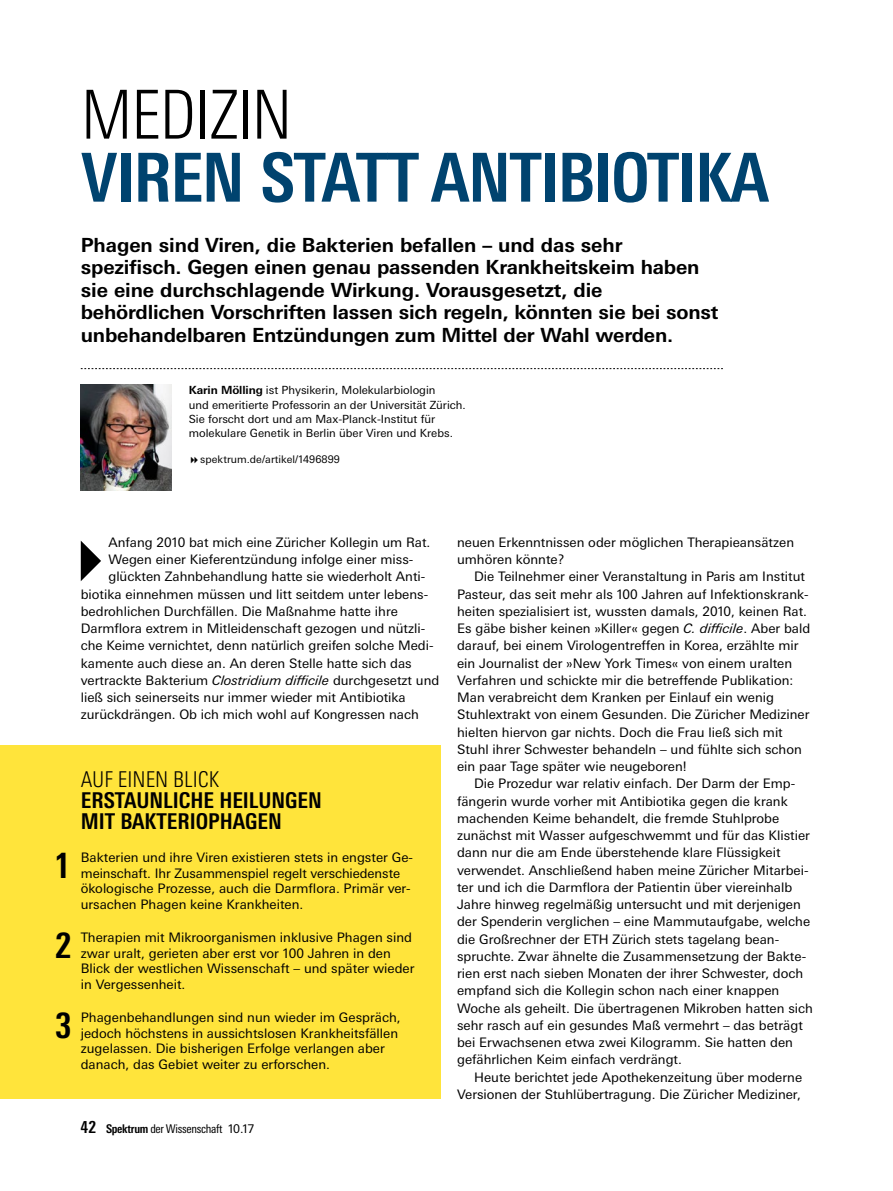
<style>
.page{position:relative;width:893px;height:1191px;background:#fff}
.page>*{position:absolute;margin:0;border:0;box-sizing:border-box;transform-origin:0 0}
.HA_Ueberschrift{font:700 condensed 67.5px "Univers Next Pro";letter-spacing:-.02em;color:#00436f}
.HA_Dachzeile{font:300 condensed 67.5px "Univers Next Pro";letter-spacing:-.02em;color:#000}
.HA_Grundtext_Auf_ein{font:700 condensed 34.95px "Univers Next Pro";color:#000}
.HA_Ueberschrift_Auf{font:700 condensed 21.75px/21px "Univers Next Pro";color:#000}
.HA_Dachzeile_Auf_ein{font:300 condensed 21.75px "Univers Next Pro";color:#000}
.HA_Vorspann{font:700 19.5px/22.5px "Univers Next Pro";letter-spacing:-.01em;color:#000}
.Fußzeile{font:700 condensed 16.5px "Univers Next Pro";color:#000}
.Grundtext_mit_Einzug{font:13.2px/17.2px "Univers Next Pro";color:#000}
.Grundtext_Initial_Dr{font:13.2px/17.2px "Univers Next Pro";color:#000}
.HA_Grundtext_Auf_ein-2{font:13.2px/15.8px "Univers Next Pro";color:#000}
.Fußzeile-2{font:condensed 12px "Univers Next Pro";letter-spacing:-.025em;color:#000}
.Autor{font:11.25px/14.2px "Univers Next Pro";color:#000}
.Onlineartikel{font:10.5px "Univers Next Pro";letter-spacing:.005em;color:#000}
.s1{font-weight:700}
.s2{font-style:italic}
.s3{font-stretch:normal}
</style>
<div class="page">
<svg style="left:81px;top:368px;width:642px;height:1px"></svg>
<img style="left:81px;top:385px;width:91px;height:105px">
<div style="left:0;top:745px;width:440px;height:354px;background:#ffe43b"></div>
<p class="HA_Dachzeile" style="left:81px;top:76px;width:213px">MEDIZIN</p>
<p class="HA_Ueberschrift" style="left:81px;top:138px;width:690px">VIREN STATT ANTIBIOTIKA</p>
<p class="HA_Vorspann" style="left:81px;top:233px;width:639px">Phagen sind Viren, die Bakterien befallen – und das sehr spezifisch. Gegen einen genau passenden Krankheitskeim haben sie eine durchschlagende Wirkung. Vorausgesetzt, die behördlichen Vorschriften lassen sich regeln, könnten sie bei sonst unbehandelbaren Entzündungen zum Mittel der Wahl werden.</p>
<p class="Autor" style="left:189px;top:383px;width:279px"><span class="s1">Karin Mölling</span> ist Physikerin, Molekularbiologin<br>und emeritierte Professorin an der Universität Zürich.<br>Sie forscht dort und am Max-Planck-Institut für molekulare Genetik in Berlin über Viren und Krebs.</p>
<p class="Onlineartikel" style="left:200px;top:453px;width:141px">spektrum.de/artikel/1496899</p>
<p class="Grundtext_Initial_Dr" style="left:108px;top:533px;width:323px">Anfang 2010 bat mich eine Züricher Kollegin um Rat.</p>
<p class="Grundtext_Initial_Dr" style="left:108px;top:550px;width:306px">Wegen einer Kieferentzündung infolge einer miss-</p>
<p class="Grundtext_Initial_Dr" style="left:108px;top:568px;width:318px">glückten Zahnbehandlung hatte sie wiederholt Anti-</p>
<p class="Grundtext_Initial_Dr" style="left:81px;top:585px;width:349px">biotika einnehmen müssen und litt seitdem unter lebens-</p>
<p class="Grundtext_Initial_Dr" style="left:81px;top:602px;width:319px">bedrohlichen Durchfällen. Die Maßnahme hatte ihre</p>
<p class="Grundtext_Initial_Dr" style="left:81px;top:619px;width:346px">Darmflora extrem in Mitleidenschaft gezogen und nützli-</p>
<p class="Grundtext_Initial_Dr" style="left:81px;top:637px;width:354px">che Keime vernichtet, denn natürlich greifen solche Medi-</p>
<p class="Grundtext_Initial_Dr" style="left:81px;top:654px;width:333px">kamente auch diese an. An deren Stelle hatte sich das</p>
<p class="Grundtext_Initial_Dr" style="left:81px;top:671px;width:360px">vertrackte Bakterium <span class="s2">Clostridium difficile</span> durchgesetzt und</p>
<p class="Grundtext_Initial_Dr" style="left:81px;top:688px;width:327px">ließ sich seinerseits nur immer wieder mit Antibiotika</p>
<p class="Grundtext_Initial_Dr" style="left:81px;top:706px;width:340px">zurückdrängen. Ob ich mich wohl auf Kongressen nach</p>
<p class="HA_Dachzeile_Auf_ein" style="left:81px;top:767px;width:140px">AUF EINEN BLICK</p>
<p class="HA_Ueberschrift_Auf" style="left:81px;top:789px;width:243px">ERSTAUNLICHE HEILUNGEN<br>MIT BAKTERIOPHAGEN</p>
<p class="HA_Grundtext_Auf_ein" style="left:55px;top:844px;width:16px">1</p>
<p class="HA_Grundtext_Auf_ein-2" style="left:81px;top:849px;width:334px">Bakterien und ihre Viren existieren stets in engster Ge&shy;meinschaft. Ihr Zusammenspiel regelt verschiedenste ökologische Prozesse, auch die Darmflora. Primär ver&shy;ursachen Phagen keine Krankheiten.</p>
<p class="HA_Grundtext_Auf_ein" style="left:55px;top:924px;width:18px">2</p>
<p class="HA_Grundtext_Auf_ein-2" style="left:81px;top:929px;width:335px">Therapien mit Mikroorganismen inklusive Phagen sind zwar uralt, gerieten aber erst vor 100 Jahren in den Blick der westlichen Wissenschaft – und später wieder in Vergessenheit.</p>
<p class="HA_Grundtext_Auf_ein" style="left:55px;top:1004px;width:18px">3</p>
<p class="HA_Grundtext_Auf_ein-2" style="left:81px;top:1009px;width:321px">Phagenbehandlungen sind nun wieder im Gespräch, jedoch höchstens in aussichtslosen Krankheitsfällen zugelassen. Die bisherigen Erfolge verlangen aber danach, das Gebiet weiter zu erforschen.</p>
<p class="Fußzeile" style="left:81px;top:1117px;width:17px">42</p>
<p class="Fußzeile-2" style="left:106px;top:1122px;width:150px"><span class="s1">Spektrum</span> der Wissenschaft <span class="s3">10.17</span></p>
<p class="Grundtext_Initial_Dr" style="left:457px;top:533px;width:339px">neuen Erkenntnissen oder möglichen Therapieansätzen umhören könnte?</p>
<p class="Grundtext_mit_Einzug" style="left:457px;top:568px;width:355px;text-indent:17px">Die Teilnehmer einer Veranstaltung in Paris am Institut Pasteur, das seit mehr als 100 Jahren auf Infektionskrank&shy;heiten spezialisiert ist, wussten damals, 2010, keinen Rat.<br>Es gäbe bisher keinen »Killer« gegen <span class="s2">C. difficile</span>. Aber bald darauf, bei einem Virologentreffen in Korea, erzählte mir ein Journalist der »New York Times« von einem uralten Verfahren und schickte mir die betreffende Publikation:<br>Man verabreicht dem Kranken per Einlauf ein wenig Stuhlextrakt von einem Gesunden. Die Züricher Mediziner hielten hiervon gar nichts. Doch die Frau ließ sich mit Stuhl ihrer Schwester behandeln – und fühlte sich schon ein paar Tage später wie neugeboren!</p>
<p class="Grundtext_mit_Einzug" style="left:457px;top:775px;width:357px;text-indent:17px">Die Prozedur war relativ einfach. Der Darm der Emp&shy;fängerin wurde vorher mit Antibiotika gegen die krank machenden Keime behandelt, die fremde Stuhlprobe zunächst mit Wasser aufgeschwemmt und für das Klistier dann nur die am Ende überstehende klare Flüssigkeit verwendet. Anschließend haben meine Züricher Mitarbei&shy;ter und ich die Darmflora der Patientin über viereinhalb Jahre hinweg regelmäßig untersucht und mit derjenigen der Spenderin verglichen – eine Mammutaufgabe, welche die Großrechner der ETH Zürich stets tagelang bean&shy;spruchte. Zwar ähnelte die Zusammensetzung der Bakte&shy;rien erst nach sieben Monaten der ihrer Schwester, doch empfand sich die Kollegin schon nach einer knappen Woche als geheilt. Die übertragenen Mikroben hatten sich sehr rasch auf ein gesundes Maß vermehrt – das beträgt bei Erwachsenen etwa zwei Kilogramm. Sie hatten den gefährlichen Keim einfach verdrängt.</p>
<p class="Grundtext_mit_Einzug" style="left:457px;top:1068px;width:347px;text-align:right">Heute berichtet jede Apothekenzeitung über moderne<br>Versionen der Stuhlübertragung. Die Züricher Mediziner,</p>
</div>
